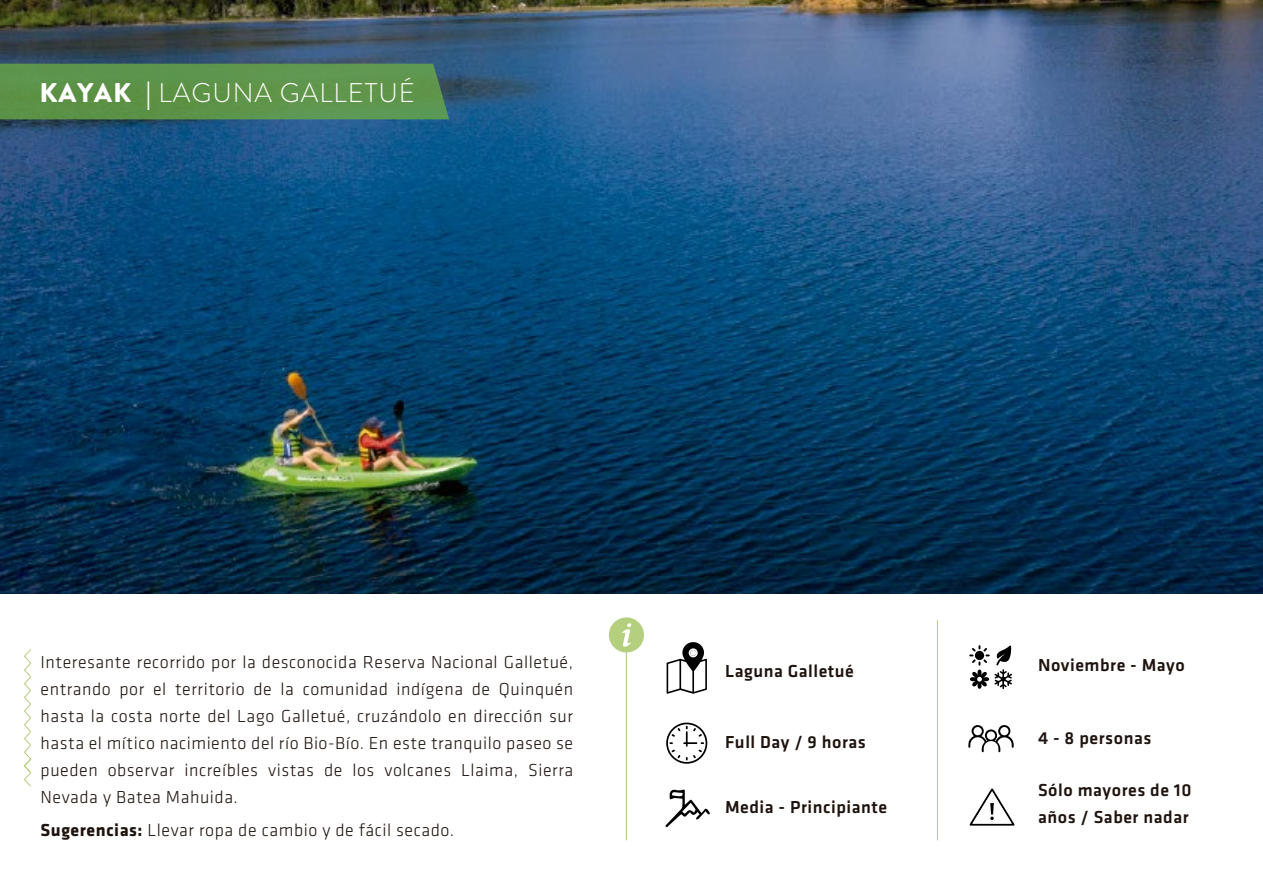
<style>
.page{position:relative;width:1263px;height:893px;background:#fff}
.page>*{position:absolute;margin:0;border:0;box-sizing:border-box;transform-origin:0 0}
.t1{font:300 27px "Brandon Grotesque";letter-spacing:.035em;color:#fff}
.t2{font:300 18px/27px "Klavika";letter-spacing:.03em;color:#1f130e;text-align:justify}
.t3{font:500 18px/27px "Klavika";letter-spacing:.03em;color:#1f130e}
.s1{font-weight:900}
.s2{font-weight:700}
</style>
<div class="page">
<img style="left:0;top:0;width:1263px;height:594px">
<svg style="left:0;top:64px;width:449px;height:55px"></svg>
<svg style="left:666px;top:642px;width:41px;height:52px"></svg>
<svg style="left:969px;top:788px;width:45px;height:38px"></svg>
<svg style="left:666px;top:723px;width:41px;height:41px"></svg>
<svg style="left:969px;top:645px;width:43px;height:44px"></svg>
<hr style="left:626px;top:652px;width:1px;height:188px;background:#b4cf7e">
<hr style="left:937px;top:620px;width:1px;height:220px;background:#b4cf7e">
<svg style="left:665px;top:789px;width:45px;height:39px"></svg>
<svg style="left:968px;top:725px;width:46px;height:27px"></svg>
<div style="left:609px;top:617px;width:35px;height:35px;background:#b4cf7e;border-radius:50%"></div>
<svg style="left:622px;top:623px;width:9px;height:24px"></svg>
<svg style="left:24px;top:649px;width:7px;height:138px"></svg>
<h1 class="t1" style="left:39px;top:74px;width:377px"><span class="s1">KAYAK |</span> LAGUNA GALLETUÉ</h1>
<p class="t2" style="left:41px;top:649px;width:534px">Interesante recorrido por la desconocida Reserva Nacional Galletué, entrando por el territorio de la comunidad indígena de Quinquén hasta la costa norte del Lago Galletué, cruzándolo en dirección sur hasta el mítico nacimiento del río Bio-Bío. En este tranquilo paseo se pueden observar increíbles vistas de los volcanes Llaima, Sierra Nevada y Batea Mahuida.</p>
<p class="t2" style="left:41px;top:817px;width:415px"><span class="s2">Sugerencias:</span> Llevar ropa de cambio y de fácil secado.</p>
<p class="t3" style="left:725px;top:658px;width:130px">Laguna Galletué</p>
<p class="t3" style="left:725px;top:729px;width:142px">Full Day / 9 horas</p>
<p class="t3" style="left:725px;top:793px;width:164px">Media - Principiante</p>
<p class="t3" style="left:1038px;top:652px;width:148px">Noviembre - Mayo</p>
<p class="t3" style="left:1038px;top:725px;width:115px">4 - 8 personas</p>
<p class="t3" style="left:1038px;top:777px;width:155px">Sólo mayores de 10 años / Saber nadar</p>
</div>
